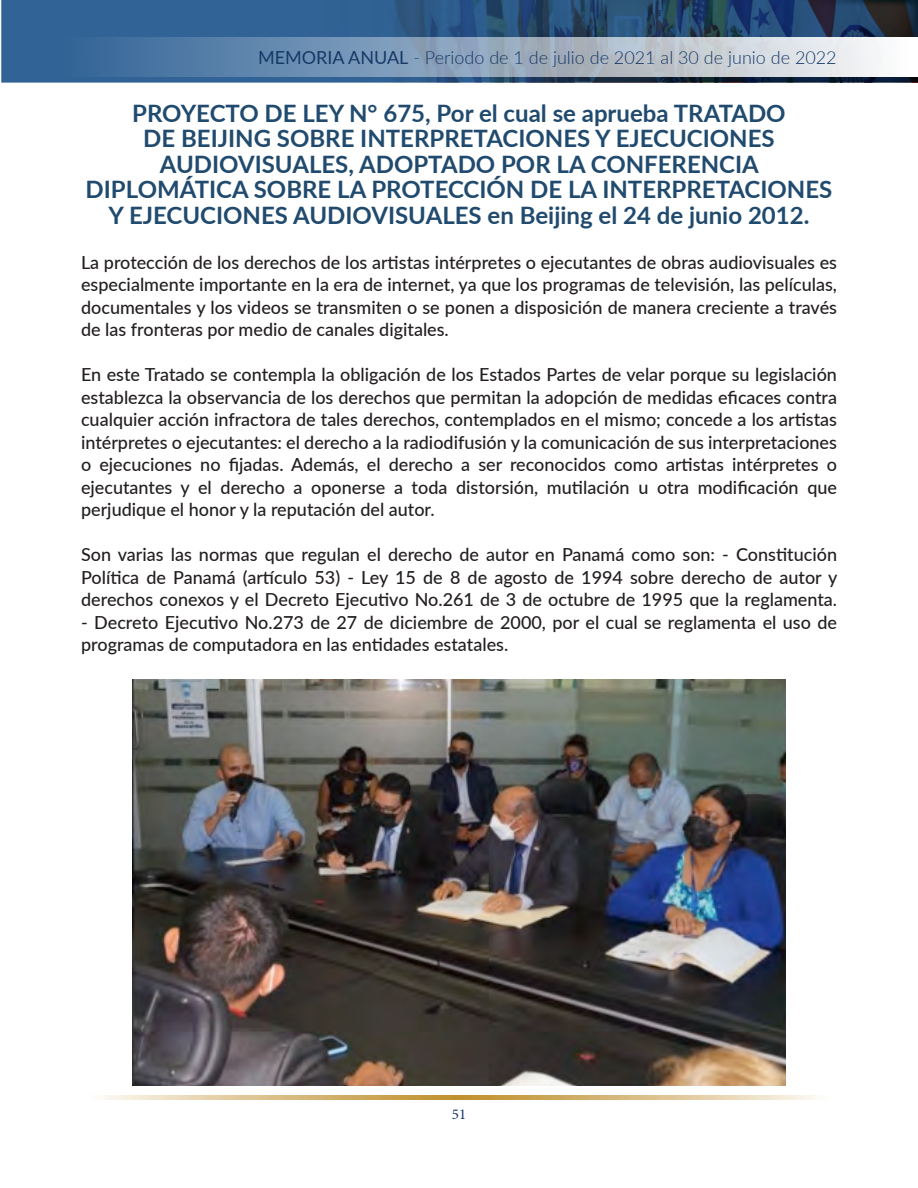
<style>
.page{position:relative;width:918px;height:1188px;background:#fff}
.page>*{position:absolute;margin:0;border:0;box-sizing:border-box;transform-origin:0 0}
.t1{font:700 24px/25.5px "Lato";color:#204a6e;text-align:center}
.t2{font:500 18px/22.5px "Lato";color:#231f20;text-align:justify}
.t3{font:300 18px "Lato";color:#163967}
.t4{font:15px "Minion Pro";color:#163967}
.s1{font-weight:400}
</style>
<div class="page">
<svg style="left:101px;top:1095px;width:717px;height:4px;background:#dbbf89"></svg>
<svg style="left:1px;top:0;width:917px;height:83px;background:#356596"></svg>
<img style="left:322px;top:0;width:596px;height:82px">
<svg style="left:1px;top:37px;width:917px;height:39px;background:#8fa6bf"></svg>
<img style="left:133px;top:679px;width:652px;height:406px">
<p class="t3" style="left:258px;top:45px;width:580px"><span class="s1">MEMORIA ANUAL</span> - Periodo de 1 de julio de 2021 al 30 de junio de 2022</p>
<p class="t1" style="left:86px;top:99px;width:748px">PROYECTO DE LEY N° 675, Por el cual se aprueba TRATADO<br>DE BEIJING SOBRE INTERPRETACIONES Y EJECUCIONES AUDIOVISUALES, ADOPTADO POR LA CONFERENCIA DIPLOMÁTICA SOBRE LA PROTECCIÓN DE LA INTERPRETACIONES Y EJECUCIONES AUDIOVISUALES en Beijing el 24 de junio 2012.</p>
<p class="t2" style="left:81px;top:250px;width:758px">La protección de los derechos de los artistas intérpretes o ejecutantes de obras audiovisuales es especialmente importante en la era de internet, ya que los programas de televisión, las películas, documentales y los videos se transmiten o se ponen a disposición de manera creciente a través de las fronteras por medio de canales digitales.</p>
<p class="t2" style="left:81px;top:363px;width:758px">En este Tratado se contempla la obligación de los Estados Partes de velar porque su legislación establezca la observancia de los derechos que permitan la adopción de medidas eficaces contra cualquier acción infractora de tales derechos, contemplados en el mismo; concede a los artistas intérpretes o ejecutantes: el derecho a la radiodifusión y la comunicación de sus interpretaciones o ejecuciones no fijadas. Además, el derecho a ser reconocidos como artistas intérpretes o ejecutantes y el derecho a oponerse a toda distorsión, mutilación u otra modificación que perjudique el honor y la reputación del autor.</p>
<p class="t2" style="left:81px;top:543px;width:758px">Son varias las normas que regulan el derecho de autor en Panamá como son: - Constitución Política de Panamá (artículo 53) - Ley 15 de 8 de agosto de 1994 sobre derecho de autor y derechos conexos y el Decreto Ejecutivo No.261 de 3 de octubre de 1995 que la reglamenta.</p>
<p class="t2" style="left:81px;top:610px;width:758px">- Decreto Ejecutivo No.273 de 27 de diciembre de 2000, por el cual se reglamenta el uso de programas de computadora en las entidades estatales.</p>
<p class="t4" style="left:452px;top:1104px;width:16px">51</p>
</div>
